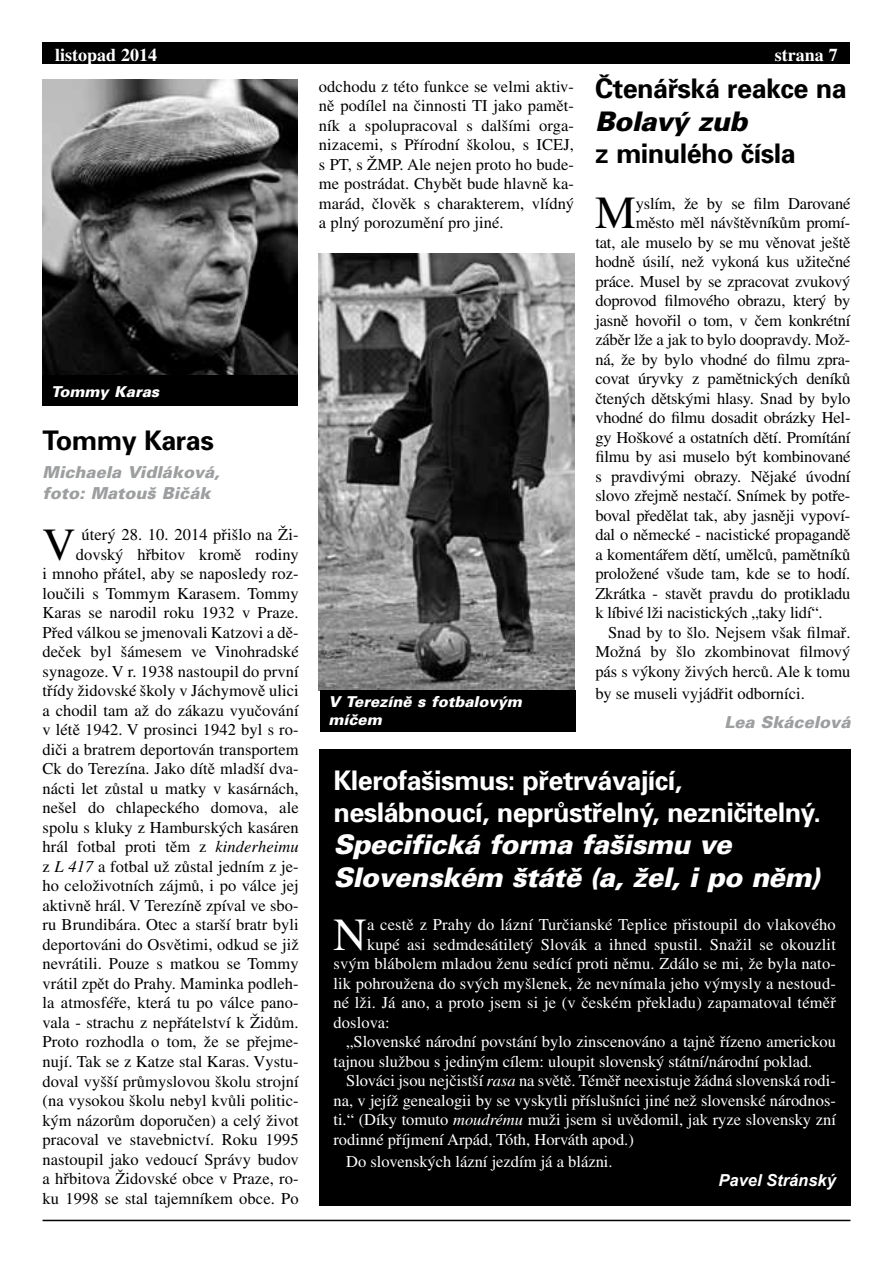
<style>
.page{position:relative;width:893px;height:1263px;background:#fff}
.page>*{position:absolute;margin:0;border:0;box-sizing:border-box;transform-origin:0 0}
.t1{font:45.9px "Times LT Std";color:#000}
.t2{font:45.9px "Times LT Std";color:#fff}
.t3{font:700 27px/32.4px "Univers CE";letter-spacing:-.02em;color:#fff}
.t4{font:italic 900 27px/32.4px "Univers CE";letter-spacing:-.02em;color:#fff}
.t5{font:700 27px "Univers CE";letter-spacing:-.02em;color:#000}
.t6{font:italic 900 27px "Univers CE";letter-spacing:-.02em;color:#000}
.t7{font:700 18px "Times LT Std";color:#fff}
.t8{font:16.5px/19.5px "Times LT Std";letter-spacing:.005em;color:#000;text-align:right}
.t9{font:16.5px "Times LT Std";color:#fff}
.t10{font:italic 900 16.5px/21px "Univers CE";color:#9c9e9f}
.t11{font:italic 700 16.5px "Arial";color:#fff}
.t12{font:italic 900 15px/18px "Univers CE";color:#fff}
.s1{font-style:italic}
</style>
<div class="page">
<hr style="left:43px;top:1220px;width:807px;height:1px;background:#000">
<div style="left:43px;top:43px;width:807px;height:21px;background:#000"></div>
<div style="left:319px;top:750px;width:532px;height:456px;background:#000"></div>
<img style="left:319px;top:253px;width:255px;height:437px">
<img style="left:43px;top:79px;width:255px;height:297px">
<div style="left:43px;top:376px;width:255px;height:30px;background:#000"></div>
<div style="left:320px;top:690px;width:255px;height:41px;background:#000"></div>
<p class="t7" style="left:55px;top:44px;width:103px">listopad 2014</p>
<p class="t7" style="left:775px;top:44px;width:64px">strana 7</p>
<p class="t12" style="left:51px;top:383px;width:110px">Tommy Karas</p>
<h2 class="t5" style="left:43px;top:425px;width:173px">Tommy Karas</h2>
<p class="t10" style="left:43px;top:462px;width:179px">Michaela Vidláková, foto: Matouš Bičák</p>
<h1 class="t1" style="left:43px;top:519px;width:35px">V</h1>
<p class="t8" style="left:43px;top:525px;width:258px">úterý 28. 10. 2014 přišlo na Ži&shy;dovský hřbitov kromě rodiny<br>i mnoho přátel, aby se naposledy roz&shy;loučili s Tommym Karasem. Tommy Karas se narodil roku 1932 v Praze.<br>Před válkou se jmenovali Katzovi a dě&shy;deček byl šámesem ve Vinohradské synagoze. V r. 1938 nastoupil do první třídy židovské školy v Jáchymově ulici a chodil tam až do zákazu vyučování v létě 1942. V prosinci 1942 byl s ro&shy;diči a bratrem deportován transportem Ck do Terezína. Jako dítě mladší dva&shy;nácti let zůstal u matky v kasárnách, nešel do chlapeckého domova, ale spolu s kluky z Hamburských kasáren hrál fotbal proti těm z <span class="s1">kinderheimu </span>z <span class="s1">L 417</span> a fotbal už zůstal jedním z je&shy;ho celoživotních zájmů, i po válce jej aktivně hrál. V Terezíně zpíval ve sbo&shy;ru Brundibára. Otec a starší bratr byli deportováni do Osvětimi, odkud se již nevrátili. Pouze s matkou se Tommy vrátil zpět do Prahy. Maminka podleh&shy;la atmosféře, která tu po válce pano&shy;vala - strachu z nepřátelství k Židům.<br>Proto rozhodla o tom, že se přejme&shy;nují. Tak se z Katze stal Karas. Vystu&shy;doval vyšší průmyslovou školu strojní (na vysokou školu nebyl kvůli politic&shy;kým názorům doporučen) a celý život pracoval ve stavebnictví. Roku 1995 nastoupil jako vedoucí Správy budov a hřbitova Židovské obce v Praze, ro&shy;ku 1998 se stal tajemníkem obce. Po</p>
<p class="t8" style="left:319px;top:76px;width:257px;text-align:justify">odchodu z této funkce se velmi aktiv&shy;ně podílel na činnosti TI jako pamět&shy;ník a spolupracoval s dalšími orga&shy;nizacemi, s Přírodní školou, s ICEJ, s PT, s ŽMP. Ale nejen proto ho bude&shy;me postrádat. Chybět bude hlavně ka&shy;marád, člověk s charakterem, vlídný a plný porozumění pro jiné.</p>
<p class="t12" style="left:328px;top:693px;width:195px">V Terezíně s fotbalovým míčem</p>
<h2 class="t5" style="left:595px;top:74px;width:253px">Čtenářská reakce na</h2>
<h2 class="t6" style="left:595px;top:106px;width:154px">Bolavý zub</h2>
<h2 class="t5" style="left:595px;top:138px;width:202px">z minulého čísla</h2>
<h1 class="t1" style="left:595px;top:187px;width:42px">M</h1>
<p class="t8" style="left:636px;top:193px;width:216px">yslím, že by se film Darované</p>
<p class="t8" style="left:636px;top:213px;width:216px">město měl návštěvníkům promí-</p>
<p class="t8" style="left:595px;top:232px;width:257px">tat, ale muselo by se mu věnovat ještě</p>
<p class="t8" style="left:595px;top:252px;width:257px">hodně úsilí, než vykoná kus užitečné</p>
<p class="t8" style="left:595px;top:271px;width:257px">práce. Musel by se zpracovat zvukový</p>
<p class="t8" style="left:595px;top:291px;width:257px">doprovod filmového obrazu, který by</p>
<p class="t8" style="left:595px;top:310px;width:257px">jasně hovořil o tom, v čem konkrétní</p>
<p class="t8" style="left:595px;top:330px;width:257px">záběr lže a jak to bylo doopravdy. Mož-</p>
<p class="t8" style="left:595px;top:349px;width:257px">ná, že by bylo vhodné do filmu zpra-</p>
<p class="t8" style="left:595px;top:369px;width:257px">covat úryvky z pamětnických deníků</p>
<p class="t8" style="left:595px;top:388px;width:257px">čtených dětskými hlasy. Snad by bylo</p>
<p class="t8" style="left:595px;top:408px;width:257px">vhodné do filmu dosadit obrázky Hel-</p>
<p class="t8" style="left:595px;top:427px;width:257px">gy Hoškové a ostatních dětí. Promítání</p>
<p class="t8" style="left:595px;top:447px;width:257px">filmu by asi muselo být kombinované</p>
<p class="t8" style="left:595px;top:466px;width:257px">s pravdivými obrazy. Nějaké úvodní</p>
<p class="t8" style="left:595px;top:486px;width:257px">slovo zřejmě nestačí. Snímek by potře-</p>
<p class="t8" style="left:595px;top:505px;width:257px">boval předělat tak, aby jasněji vypoví-</p>
<p class="t8" style="left:595px;top:525px;width:257px">dal o německé - nacistické propagandě</p>
<p class="t8" style="left:595px;top:544px;width:257px">a komentářem dětí, umělců, pamětníků</p>
<p class="t8" style="left:595px;top:564px;width:257px">proložené všude tam, kde se to hodí.</p>
<p class="t8" style="left:595px;top:583px;width:257px">Zkrátka - stavět pravdu do protikladu</p>
<p class="t8" style="left:595px;top:603px;width:229px">k líbivé lži nacistických „taky lidí“.</p>
<p class="t8" style="left:608px;top:622px;width:244px">Snad by to šlo. Nejsem však filmař.</p>
<p class="t8" style="left:595px;top:642px;width:257px">Možná by šlo zkombinovat filmový</p>
<p class="t8" style="left:595px;top:661px;width:257px">pás s výkony živých herců. Ale k tomu</p>
<p class="t8" style="left:595px;top:683px;width:211px">by se museli vyjádřit odborníci.</p>
<p class="t10" style="left:724px;top:712px;width:128px">Lea Skácelová</p>
<h2 class="t3" style="left:333px;top:764px;width:489px">Klerofašismus: přetrvávající, neslábnoucí, neprůstřelný, nezničitelný.</h2>
<h2 class="t4" style="left:333px;top:829px;width:488px">Specifická forma fašismu ve<br>Slovenském štátě (a, žel, i po něm)</h2>
<h1 class="t2" style="left:333px;top:909px;width:35px">N</h1>
<p class="t9" style="left:367px;top:915px;width:470px">a cestě z Prahy do lázní Turčianské Teplice přistoupil do vlakového</p>
<p class="t9" style="left:367px;top:935px;width:470px">kupé asi sedmdesátiletý Slovák a ihned spustil. Snažil se okouzlit</p>
<p class="t9" style="left:333px;top:954px;width:504px">svým blábolem mladou ženu sedící proti němu. Zdálo se mi, že byla nato-</p>
<p class="t9" style="left:333px;top:974px;width:504px">lik pohroužena do svých myšlenek, že nevnímala jeho výmysly a nestoud-</p>
<p class="t9" style="left:333px;top:993px;width:504px">né lži. Já ano, a proto jsem si je (v českém překladu) zapamatoval téměř</p>
<p class="t9" style="left:333px;top:1013px;width:58px">doslova:</p>
<p class="t9" style="left:346px;top:1032px;width:491px">„Slovenské národní povstání bylo zinscenováno a tajně řízeno americkou</p>
<p class="t9" style="left:333px;top:1052px;width:480px">tajnou službou s jediným cílem: uloupit slovenský státní/národní poklad.</p>
<p class="t9" style="left:346px;top:1071px;width:491px">Slováci jsou nejčistší <span class="s1">rasa</span> na světě. Téměř neexistuje žádná slovenská rodi-</p>
<p class="t9" style="left:333px;top:1091px;width:504px">na, v jejíž genealogii by se vyskytli příslušníci jiné než slovenské národnos-</p>
<p class="t9" style="left:333px;top:1110px;width:504px">ti.“ (Díky tomuto <span class="s1">moudrému</span> muži jsem si uvědomil, jak ryze slovensky zní</p>
<p class="t9" style="left:333px;top:1130px;width:302px">rodinné příjmení Arpád, Tóth, Horváth apod.)</p>
<p class="t9" style="left:346px;top:1152px;width:268px">Do slovenských lázní jezdím já a blázni.</p>
<p class="t11" style="left:718px;top:1169px;width:119px">Pavel Stránský</p>
</div>
